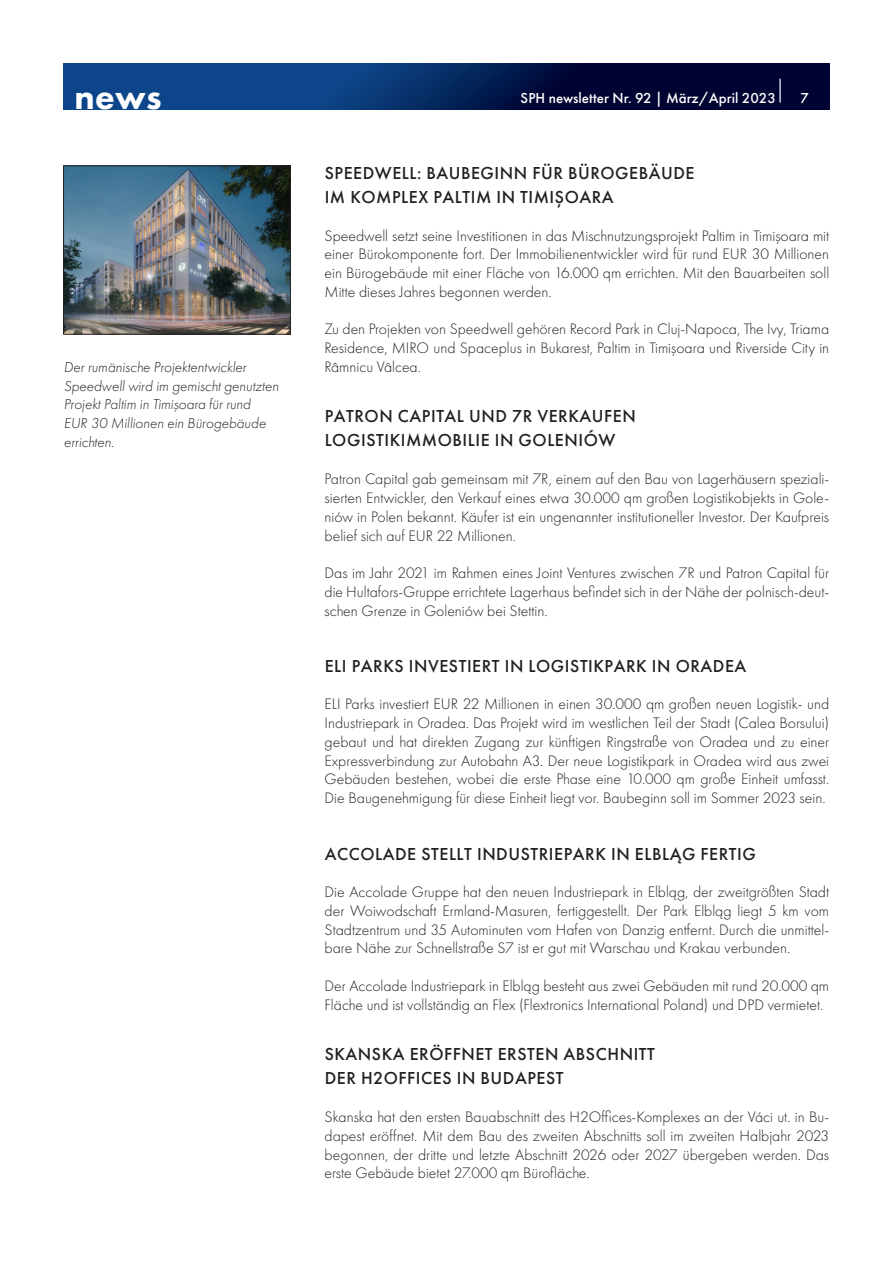
<style>
.page{position:relative;width:893px;height:1263px;background:#fff}
.page>*{position:absolute;margin:0;border:0;box-sizing:border-box;transform-origin:0 0}
.t1{font:800 36px "Futura PT";color:#fff}
.t2{font:500 18px/24px "Futura PT";letter-spacing:.03em;color:#231f20}
.t3{font:300 15.75px/18.8px "Futura PT";color:#231f20;text-align:justify}
.t4{font:italic 300 15px/18.8px "Futura PT";color:#231f20}
.t5{font:500 15px "Futura PT";color:#fff}
</style>
<div class="page">
<svg style="left:64px;top:64px;width:765px;height:45px;background:#05255d"></svg>
<hr style="left:779px;top:79px;width:2px;height:24px;background:#fff">
<img style="left:65px;top:168px;width:224px;height:164px">
<div style="left:63px;top:166px;width:228px;height:168px;border:1px solid #231f20"></div>
<h1 class="t1" style="left:74px;top:75px;width:89px">news</h1>
<p class="t5" style="left:521px;top:89px;width:257px">SPH newsletter Nr. 92 | März/April 2023</p>
<p class="t5" style="left:800px;top:89px;width:10px">7</p>
<p class="t4" style="left:64px;top:358px;width:216px">Der rumänische Projektentwickler<br>Speedwell wird im gemischt genutzten<br>Projekt Paltim in Timișoara für rund<br>EUR 30 Millionen ein Bürogebäude errichten.</p>
<p class="t2" style="left:325px;top:161px;width:371px">SPEEDWELL: BAUBEGINN FÜR BÜROGEBÄUDE<br>IM KOMPLEX PALTIM IN TIMIȘOARA</p>
<p class="t3" style="left:325px;top:226px;width:506px">Speedwell setzt seine Investitionen in das Mischnutzungsprojekt Paltim in Timișoara mit einer Bürokomponente fort. Der Immobilienentwickler wird für rund EUR 30 Millionen ein Bürogebäude mit einer Fläche von 16.000 qm errichten. Mit den Bauarbeiten soll Mitte dieses Jahres begonnen werden.</p>
<p class="t3" style="left:325px;top:320px;width:506px">Zu den Projekten von Speedwell gehören Record Park in Cluj-Napoca, The Ivy, Triama Residence, MIRO und Spaceplus in Bukarest, Paltim in Timișoara und Riverside City in Râmnicu Vâlcea.</p>
<p class="t2" style="left:325px;top:404px;width:313px">PATRON CAPITAL UND 7R VERKAUFEN<br>LOGISTIKIMMOBILIE IN GOLENIÓW</p>
<p class="t3" style="left:325px;top:470px;width:506px">Patron Capital gab gemeinsam mit 7R, einem auf den Bau von Lagerhäusern speziali&shy;sierten Entwickler, den Verkauf eines etwa 30.000 qm großen Logistikobjekts in Gole&shy;niów in Polen bekannt. Käufer ist ein ungenannter institutioneller Investor. Der Kaufpreis belief sich auf EUR 22 Millionen.</p>
<p class="t3" style="left:325px;top:564px;width:506px">Das im Jahr 2021 im Rahmen eines Joint Ventures zwischen 7R und Patron Capital für die Hultafors-Gruppe errichtete Lagerhaus befindet sich in der Nähe der polnisch-deut&shy;schen Grenze in Goleniów bei Stettin.</p>
<p class="t2" style="left:325px;top:654px;width:423px">ELI PARKS INVESTIERT IN LOGISTIKPARK IN ORADEA</p>
<p class="t3" style="left:325px;top:695px;width:506px">ELI Parks investiert EUR 22 Millionen in einen 30.000 qm großen neuen Logistik- und Industriepark in Oradea. Das Projekt wird im westlichen Teil der Stadt (Calea Borsului) gebaut und hat direkten Zugang zur künftigen Ringstraße von Oradea und zu einer Expressverbindung zur Autobahn A3. Der neue Logistikpark in Oradea wird aus zwei Gebäuden bestehen, wobei die erste Phase eine 10.000 qm große Einheit umfasst.<br>Die Baugenehmigung für diese Einheit liegt vor. Baubeginn soll im Sommer 2023 sein.</p>
<p class="t2" style="left:325px;top:841px;width:433px">ACCOLADE STELLT INDUSTRIEPARK IN ELBLĄG FERTIG</p>
<p class="t3" style="left:325px;top:882px;width:506px">Die Accolade Gruppe hat den neuen Industriepark in Elbląg, der zweitgrößten Stadt der Woiwodschaft Ermland-Masuren, fertiggestellt. Der Park Elbląg liegt 5 km vom Stadtzentrum und 35 Autominuten vom Hafen von Danzig entfernt. Durch die unmittel&shy;bare Nähe zur Schnellstraße S7 ist er gut mit Warschau und Krakau verbunden.</p>
<p class="t3" style="left:325px;top:976px;width:506px">Der Accolade Industriepark in Elbląg besteht aus zwei Gebäuden mit rund 20.000 qm<br>Fläche und ist vollständig an Flex (Flextronics International Poland) und DPD vermietet.</p>
<p class="t2" style="left:325px;top:1042px;width:332px">SKANSKA ERÖFFNET ERSTEN ABSCHNITT<br>DER H2OFFICES IN BUDAPEST</p>
<p class="t3" style="left:325px;top:1107px;width:506px">Skanska hat den ersten Bauabschnitt des H2Offices-Komplexes an der Váci ut. in Bu&shy;dapest eröffnet. Mit dem Bau des zweiten Abschnitts soll im zweiten Halbjahr 2023 begonnen, der dritte und letzte Abschnitt 2026 oder 2027 übergeben werden. Das erste Gebäude bietet 27.000 qm Bürofläche.</p>
</div>
